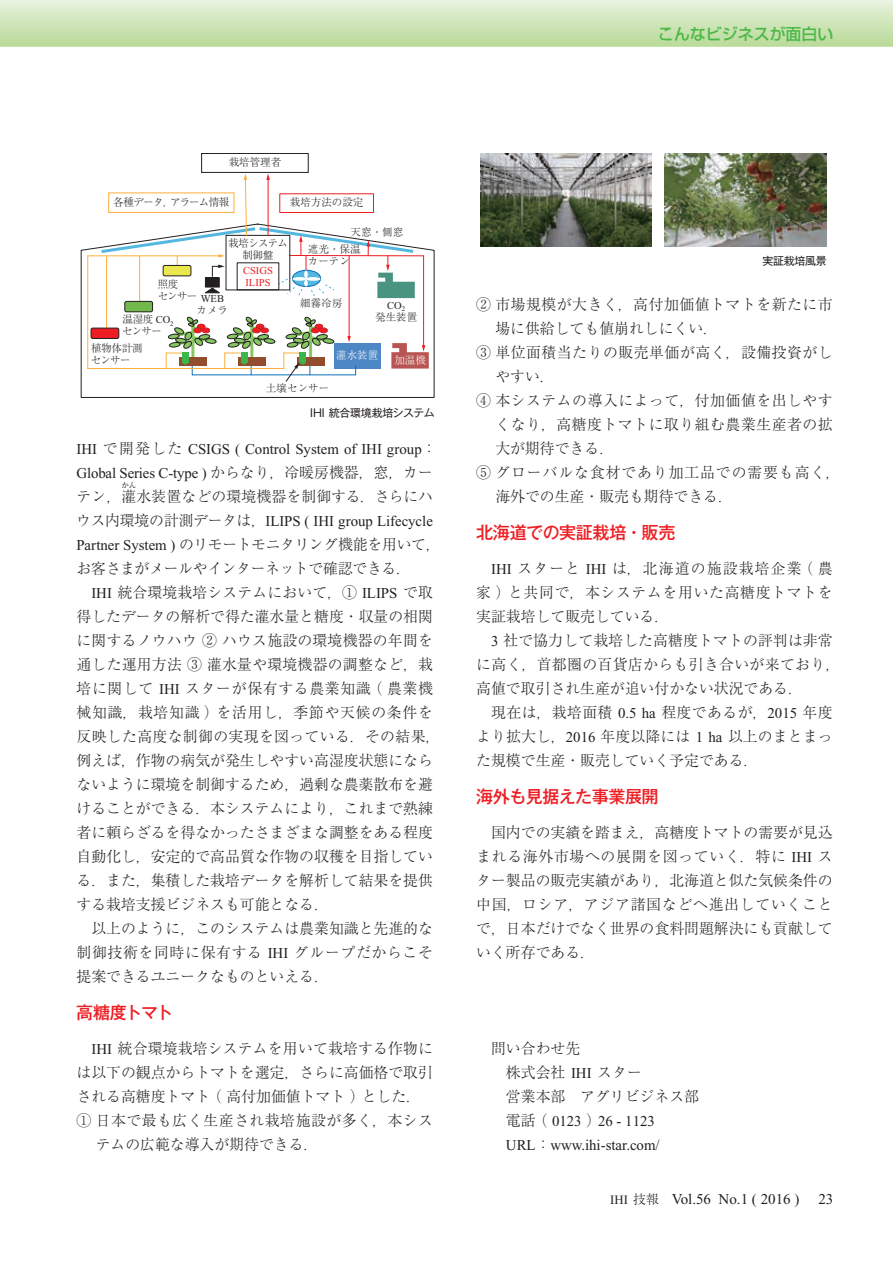
<style>
.page{position:relative;width:893px;height:1263px;background:#fff}
.page>*{position:absolute;margin:0;border:0;box-sizing:border-box;transform-origin:0 0}
.t1{font:500 17.25px "Gothic MB101 Pro";letter-spacing:-.03em;color:#ee1d23}
.t2{font:500 15.9px "Shin Go Pro";color:#4cb848}
.t3{font:300 15px/24px "Ryumin Pro";color:#231f20;text-align:justify}
.t4{font:15px/24px "Times New Roman";color:#231f20}
.t5{font:300 15px "Ryumin Pro";letter-spacing:.035em;color:#231f20}
.t6{font:300 15px/24px "Ryumin Pro";letter-spacing:-.02em;color:#231f20}
.t7{font:300 15px "Ryumin Pro";letter-spacing:.06em;color:#231f20}
.t8{font:10.95px "Gothic MB101 Pro";letter-spacing:-.025em;color:#231f20}
.t9{font:300 10.5px/12px "Ryumin Pro";letter-spacing:-.015em;color:#231f20}
.t10{font:300 10.5px "Ryumin Pro";letter-spacing:-.065em;color:#231f20}
.t11{font:10.5px/12px "Times New Roman";color:#ee1d23}
.t12{font:300 10.5px/12px "Ryumin Pro";letter-spacing:-.055em;color:#231f20;text-align:center}
.t13{font:300 10.5px "Ryumin Pro";color:#fff}
.t14{font:10.5px "Times New Roman";color:#231f20}
.t15{font:300 7.5px "Ryumin Pro";color:#231f20}
.s1{font-family:"Times New Roman";font-weight:400}
.s2{font-family:"Ryumin Pro";font-weight:300}
.s3{font-size:12.75px}
.s4{font-family:"Ryumin Pro";font-weight:300;font-size:12.75px}
</style>
<div class="page">
<svg style="left:0;top:0;width:893px;height:47px;background:#d0e6bb"></svg>
<div style="left:201px;top:153px;width:108px;height:20px;border:1px solid #231f20"></div>
<svg style="left:81px;top:247px;width:353px;height:151px"></svg>
<div style="left:334px;top:343px;width:47px;height:26px;background:#4d87c6"></div>
<hr style="left:192px;top:374px;width:164px;height:1px;background:#0b72ba">
<hr style="left:88px;top:368px;width:196px;height:1px;background:#fbb03b">
<hr style="left:87px;top:256px;width:1px;height:112px;background:#fbb03b">
<hr style="left:139px;top:256px;width:1px;height:45px;background:#fbb03b">
<hr style="left:106px;top:257px;width:1px;height:70px;background:#fbb03b">
<hr style="left:88px;top:255px;width:132px;height:1px;background:#fbb03b">
<hr style="left:290px;top:255px;width:134px;height:1px;background:#ee1d23">
<hr style="left:423px;top:256px;width:1px;height:90px;background:#ee1d23">
<hr style="left:349px;top:256px;width:1px;height:81px;background:#ee1d23">
<svg style="left:347px;top:336px;width:4px;height:6px"></svg>
<svg style="left:391px;top:343px;width:38px;height:26px"></svg>
<div style="left:125px;top:301px;width:28px;height:11px;background:#72b84b;border-radius:2px"></div>
<div style="left:124px;top:301px;width:29px;height:11px;border:1px solid #231f20;border-radius:2px"></div>
<div style="left:91px;top:328px;width:28px;height:10px;background:#ee1d23;border-radius:2px"></div>
<div style="left:91px;top:328px;width:28px;height:11px;border:1px solid #231f20;border-radius:2px"></div>
<svg style="left:224px;top:315px;width:52px;height:60px"></svg>
<svg style="left:166px;top:315px;width:51px;height:60px"></svg>
<div style="left:182px;top:352px;width:7px;height:10px;background:#3cb54b"></div>
<svg style="left:98px;top:173px;width:318px;height:125px"></svg>
<svg style="left:306px;top:277px;width:15px;height:4px"></svg>
<svg style="left:292px;top:277px;width:14px;height:4px"></svg>
<svg style="left:283px;top:315px;width:52px;height:67px"></svg>
<img style="left:480px;top:153px;width:172px;height:94px">
<img style="left:664px;top:153px;width:163px;height:94px">
<p class="t2" style="left:658px;top:21px;width:177px">こんなビジネスが面白い</p>
<p class="t9" style="left:229px;top:155px;width:54px">栽培管理者</p>
<p class="t10" style="left:113px;top:194px;width:118px">各種データ，アラーム情報</p>
<p class="t9" style="left:290px;top:196px;width:75px">栽培方法の設定</p>
<p class="t12" style="left:228px;top:236px;width:61px">栽培システム制御盤</p>
<p class="t9" style="left:158px;top:277px;width:68px">照度<br>センサー <span class="s1">WEB</span></p>
<p class="t9" style="left:197px;top:303px;width:33px">カメラ</p>
<p class="t9" style="left:122px;top:313px;width:53px">温湿度 <span class="s1">CO</span><sub>2</sub>センサー</p>
<p class="t9" style="left:91px;top:341px;width:53px">植物体計測センサー</p>
<p class="t11" style="left:243px;top:264px;width:31px">CSIGS<br>ILIPS</p>
<p class="t9" style="left:350px;top:225px;width:54px">天窓・側窓</p>
<p class="t9" style="left:308px;top:243px;width:54px">遮光・保温カーテン</p>
<p class="t9" style="left:300px;top:296px;width:44px">細霧冷房</p>
<p class="t14" style="left:387px;top:300px;width:19px">CO<sub>2</sub></p>
<p class="t9" style="left:375px;top:310px;width:43px">発生装置</p>
<p class="t13" style="left:336px;top:347px;width:43px">灌水装置</p>
<p class="t13" style="left:394px;top:352px;width:33px">加温機</p>
<p class="t9" style="left:266px;top:381px;width:65px">土壌センサー</p>
<p class="t8" style="left:310px;top:404px;width:126px">IHI 統合環境栽培システム</p>
<p class="t4" style="left:77px;top:437px;width:362px">IHI <span class="s2">で開発した</span> CSIGS ( Control System of IHI group<span class="s2">：<br></span>Global Series C-type ) <span class="s2">からなり，冷暖房機器，窓，カー</span></p>
<p class="t3" style="left:77px;top:483px;width:358px">テン，灌水装置などの環境機器を制御する．さらにハ</p>
<p class="t15" style="left:121px;top:479px;width:16px">かん</p>
<p class="t4" style="left:76px;top:509px;width:358px"><span class="s2">ウス内環境の計測データは，</span>ILIPS ( IHI group Lifecycle</p>
<p class="t6" style="left:76px;top:531px;width:366px"><span class="s1">Partner System )</span> のリモートモニタリング機能を用いて，お客さまがメールやインターネットで確認できる．</p>
<p class="t3" style="left:77px;top:579px;width:365px;text-align:left;text-indent:15px"><span class="s1">IHI</span> 統合環境栽培システムにおいて，① <span class="s1">ILIPS</span> で取得したデータの解析で得た灌水量と糖度・収量の相関に関するノウハウ ② ハウス施設の環境機器の年間を通した運用方法 ③ 灌水量や環境機器の調整など，栽培に関して <span class="s1">IHI</span> スターが保有する農業知識（農業機械知識，栽培知識）を活用し，季節や天候の条件を反映した高度な制御の実現を図っている．その結果，例えば，作物の病気が発生しやすい高湿度状態にならないように環境を制御するため，過剰な農薬散布を避けることができる．本システムにより，これまで熟練者に頼らざるを得なかったさまざまな調整をある程度自動化し，安定的で高品質な作物の収穫を目指している．また，集積した栽培データを解析して結果を提供する栽培支援ビジネスも可能となる．</p>
<p class="t3" style="left:77px;top:915px;width:358px;text-indent:15px">以上のように，このシステムは農業知識と先進的な制御技術を同時に保有する <span class="s1">IHI</span> グループだからこそ提案できるユニークなものといえる．</p>
<p class="t1" style="left:76px;top:998px;width:98px">高糖度トマト</p>
<p class="t3" style="left:91px;top:1035px;width:343px"><span class="s1">IHI</span> 統合環境栽培システムを用いて栽培する作物に</p>
<p class="t3" style="left:77px;top:1059px;width:358px">は以下の観点からトマトを選定，さらに高価格で取引</p>
<p class="t3" style="left:77px;top:1083px;width:346px">される高糖度トマト（高付加価値トマト）とした．</p>
<p class="t5" style="left:77px;top:1109px;width:358px">① 日本で最も広く生産され栽培施設が多く，本シス</p>
<p class="t3" style="left:96px;top:1131px;width:224px">テムの広範な導入が期待できる．</p>
<p class="t8" style="left:763px;top:252px;width:66px">実証栽培風景</p>
<p class="t5" style="left:476px;top:293px;width:358px">② 市場規模が大きく，高付加価値トマトを新たに市</p>
<p class="t3" style="left:495px;top:315px;width:224px">場に供給しても値崩れしにくい．</p>
<p class="t5" style="left:476px;top:341px;width:358px">③ 単位面積当たりの販売単価が高く，設備投資がし</p>
<p class="t3" style="left:495px;top:363px;width:61px">やすい．</p>
<p class="t5" style="left:476px;top:389px;width:358px">④ 本システムの導入によって，付加価値を出しやす</p>
<p class="t5" style="left:495px;top:413px;width:339px">くなり，高糖度トマトに取り組む農業生産者の拡</p>
<p class="t3" style="left:495px;top:435px;width:120px">大が期待できる．</p>
<p class="t7" style="left:476px;top:461px;width:365px">⑤ グローバルな食材であり加工品での需要も高く，</p>
<p class="t3" style="left:495px;top:483px;width:239px">海外での生産・販売も期待できる．</p>
<p class="t1" style="left:476px;top:518px;width:201px">北海道での実証栽培・販売</p>
<p class="t3" style="left:476px;top:555px;width:358px;text-indent:15px"><span class="s1">IHI</span> スターと <span class="s1">IHI</span> は，北海道の施設栽培企業（農家）と共同で，本システムを用いた高糖度トマトを実証栽培して販売している．</p>
<p class="t3" style="left:476px;top:627px;width:365px;text-align:left;text-indent:15px"><span class="s1">3</span> 社で協力して栽培した高糖度トマトの評判は非常に高く，首都圏の百貨店からも引き合いが来ており，高値で取引され生産が追い付かない状況である．</p>
<p class="t3" style="left:476px;top:699px;width:358px;text-indent:15px">現在は，栽培面積 <span class="s1">0.5 ha</span> 程度であるが，<span class="s1">2015</span> 年度より拡大し，<span class="s1">2016</span> 年度以降には <span class="s1">1 ha</span> 以上のまとまった規模で生産・販売していく予定である．</p>
<p class="t1" style="left:476px;top:782px;width:184px">海外も見据えた事業展開</p>
<p class="t3" style="left:476px;top:819px;width:358px;text-indent:15px">国内での実績を踏まえ，高糖度トマトの需要が見込まれる海外市場への展開を図っていく．特に <span class="s1">IHI</span> スター製品の販売実績があり，北海道と似た気候条件の中国，ロシア，アジア諸国などへ進出していくことで，日本だけでなく世界の食料問題解決にも貢献していく所存である．</p>
<p class="t3" style="left:506px;top:1035px;width:195px;text-align:left;text-indent:-15px">問い合わせ先<br>株式会社 <span class="s1">IHI</span> スター<br>営業本部　アグリビジネス部</p>
<p class="t4" style="left:506px;top:1109px;width:155px"><span class="s2">電話（</span> 0123 <span class="s2">）</span>26 - 1123<br>URL<span class="s2">：</span>www.ihi-star.com/</p>
<p class="t4" style="left:610px;top:1187px;width:191px"><span class="s3">IHI</span> <span class="s4">技報　</span>Vol.56 No.1 ( 2016 )</p>
<p class="t4" style="left:818px;top:1187px;width:16px">23</p>
</div>
